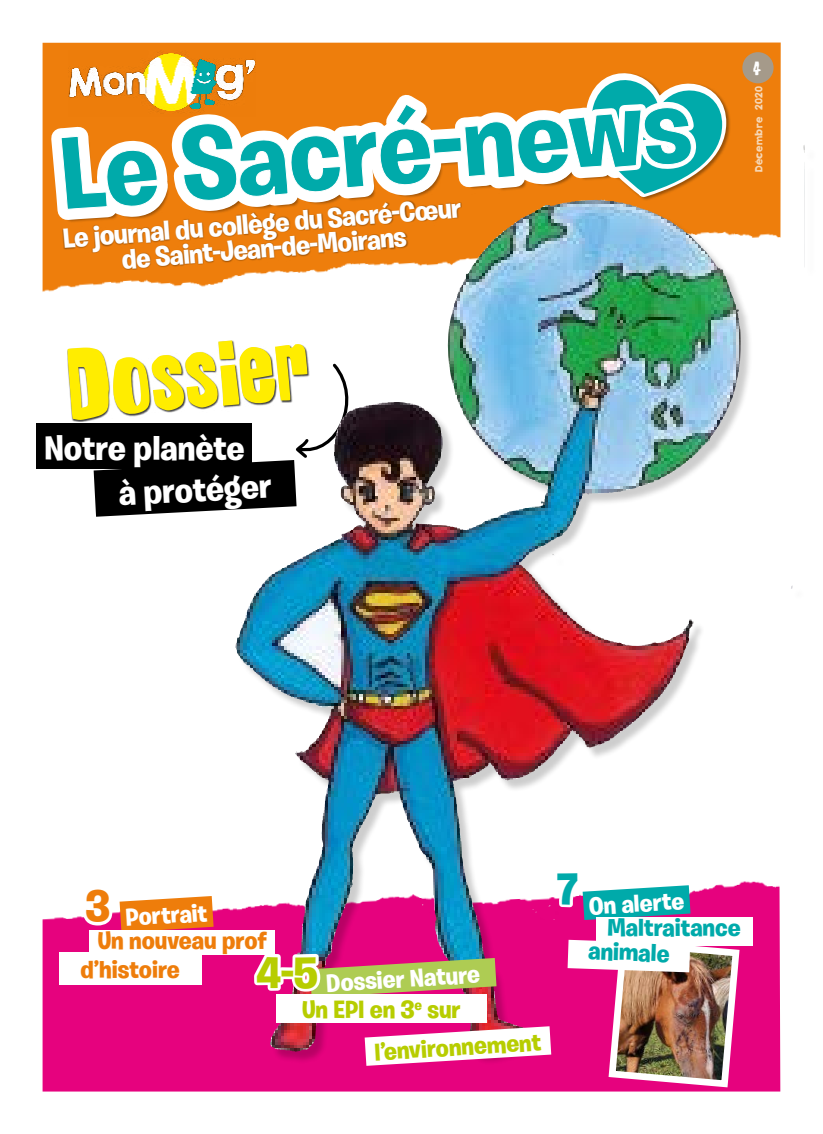
<style>
.page{position:relative;width:823px;height:1134px;background:#fff}
.page>*{position:absolute;margin:0;border:0;box-sizing:border-box;transform-origin:0 0}
.t1{font:700 82.5px "Grunge";color:#ffed00}
.t2{font:700 44px "Burbank Big";color:#b7cd00}
.t3{font:700 44px "Burbank Big";color:#ee7d0b}
.t4{font:700 44px "Burbank Big";color:#0aa}
.t5{font:700 35px "Burbank Big";color:#fff}
.t6{font:700 28px/25.1px "Burbank Big";color:#fff;text-align:center}
.t7{font:700 25px "Burbank Big";color:#fff}
.t8{font:700 25px "Burbank Big";color:#b7cd00}
.t9{font:700 25px "Burbank Big";color:#ee7d0b}
.t10{font:700 25px "Burbank Big";color:#0aa}
.t11{font:700 16px "Grunge";color:#fff}
.t12{font:9px "KG Second Chances Solid";letter-spacing:.06em;color:#f6d8b8}
</style>
<div class="page">
<div style="left:742px;top:52px;width:31px;height:31px;background:#a59a8a;border-radius:50%"></div>
<div style="left:237px;top:147px;width:579px;height:918px;background:#000;opacity:.2"></div>
<img style="left:742px;top:145px;width:62px;height:278px">
<img style="left:41px;top:42px;width:701px;height:1050px">
<p class="t6" style="left:62px;top:228px;width:401px;rotate:-5deg">Le journal du collège du Sacré-Cœur de Saint-Jean-de-Moirans</p>
<h1 class="t1" style="left:62px;top:325px;width:244px;rotate:-5deg">Dossier</h1>
<p class="t5" style="left:44px;top:426px;width:202px">Notre planète</p>
<p class="t5" style="left:118px;top:472px;width:154px;rotate:-3deg">à protéger</p>
<p class="t11" style="left:753px;top:57px;width:9px">4</p>
<p class="t12" style="left:752px;top:172px;width:88px;rotate:-90deg">Décembre 2020</p>
<h2 class="t4" style="left:557px;top:862px;width:22px">7</h2>
<h2 class="t3" style="left:86px;top:880px;width:25px">3</h2>
<p class="t7" style="left:125px;top:902px;width:83px;rotate:-3deg">Portrait</p>
<p class="t7" style="left:588px;top:891px;width:97px;rotate:-3deg">On alerte</p>
<p class="t10" style="left:607px;top:912px;width:135px">Maltraitance</p>
<p class="t10" style="left:588px;top:935px;width:83px;rotate:2deg">animale</p>
<p class="t9" style="left:98px;top:925px;width:171px">Un nouveau prof</p>
<h2 class="t2" style="left:257px;top:946px;width:62px">4-5</h2>
<p class="t7" style="left:325px;top:967px;width:155px;rotate:-3deg">Dossier Nature</p>
<p class="t8" style="left:302px;top:994px;width:160px">Un EPI en 3<sup>e</sup> sur</p>
<p class="t8" style="left:374px;top:1036px;width:168px;rotate:-3deg">l’environnement</p>
<p class="t9" style="left:81px;top:954px;width:101px">d’histoire</p>
</div>
